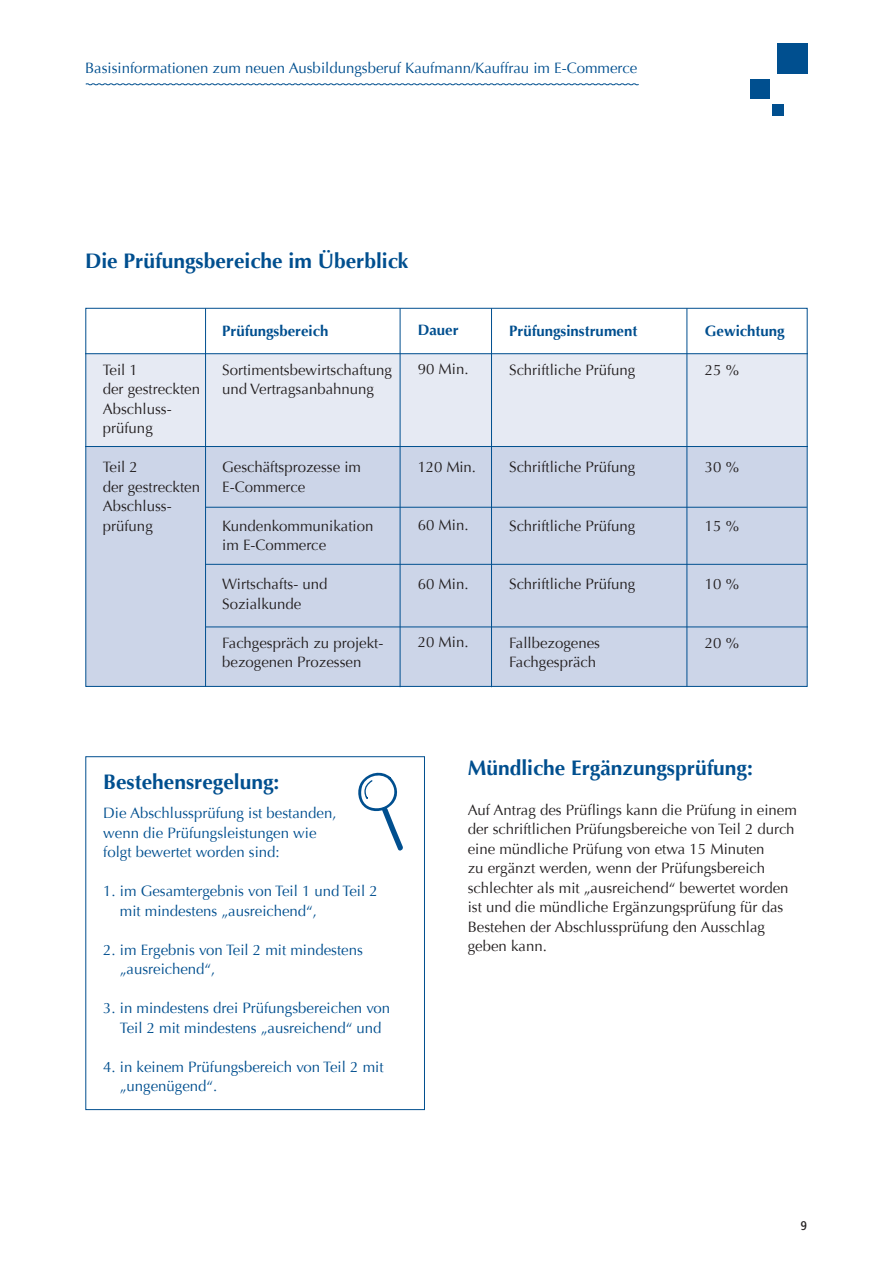
<style>
.page{position:relative;width:893px;height:1263px;background:#fff}
.page>*{position:absolute;margin:0;border:0;box-sizing:border-box;transform-origin:0 0}
.t1{font:700 21px "Optima";color:#004f8f}
.t2{font:15px/19.5px "Optima";color:#231f20}
.t3{font:15px/19.5px "Optima";color:#004f8f}
.t4{font:700 15px "Optima";color:#004f8f}
.t5{font:condensed 13.5px "Formata";color:#231f20}
</style>
<div class="page">
<svg style="left:85px;top:83px;width:554px;height:3px"></svg>
<div style="left:777px;top:43px;width:31px;height:31px;background:#004f8f"></div>
<div style="left:750px;top:79px;width:20px;height:19px;background:#004f8f"></div>
<div style="left:772px;top:104px;width:11px;height:11px;background:#004f8f"></div>
<div style="left:86px;top:447px;width:721px;height:240px;background:#ccd5e8"></div>
<div style="left:86px;top:353px;width:721px;height:94px;background:#e6eaf3"></div>
<hr style="left:85px;top:353px;width:723px;height:1px;background:#004f8f">
<hr style="left:85px;top:446px;width:723px;height:1px;background:#004f8f">
<hr style="left:205px;top:507px;width:602px;height:1px;background:#004f8f">
<hr style="left:205px;top:564px;width:602px;height:1px;background:#004f8f">
<hr style="left:206px;top:626px;width:602px;height:1px;background:#004f8f">
<hr style="left:205px;top:308px;width:1px;height:379px;background:#004f8f">
<hr style="left:491px;top:308px;width:1px;height:379px;background:#004f8f">
<hr style="left:400px;top:308px;width:1px;height:379px;background:#004f8f">
<hr style="left:686px;top:308px;width:1px;height:379px;background:#004f8f">
<div style="left:85px;top:756px;width:340px;height:354px;border:1px solid #004f8f"></div>
<svg style="left:358px;top:772px;width:45px;height:79px"></svg>
<p class="t3" style="left:85px;top:59px;width:554px">Basisinformationen zum neuen Ausbildungsberuf Kaufmann/Kauffrau im E-Commerce</p>
<h1 class="t1" style="left:85px;top:249px;width:325px">Die Prüfungsbereiche im Überblick</h1>
<p class="t2" style="left:103px;top:360px;width:99px">Teil 1<br>der gestreckten<br>Abschluss&shy;prüfung</p>
<p class="t2" style="left:103px;top:457px;width:99px">Teil 2<br>der gestreckten<br>Abschluss&shy;prüfung</p>
<p class="t4" style="left:222px;top:322px;width:108px">Prüfungsbereich</p>
<p class="t2" style="left:222px;top:360px;width:171px">Sortimentsbewirtschaftung und Vertragsanbahnung</p>
<p class="t2" style="left:222px;top:457px;width:140px">Geschäftsprozesse im<br>E-Commerce</p>
<p class="t2" style="left:222px;top:516px;width:153px">Kundenkommunikation im E-Commerce</p>
<p class="t2" style="left:222px;top:574px;width:107px">Wirtschafts- und<br>Sozialkunde</p>
<p class="t2" style="left:222px;top:633px;width:163px">Fachgespräch zu projekt&shy;bezogenen Prozessen</p>
<p class="t4" style="left:418px;top:321px;width:42px">Dauer</p>
<p class="t2" style="left:418px;top:360px;width:52px">90 Min.</p>
<p class="t2" style="left:418px;top:457px;width:60px">120 Min.</p>
<p class="t2" style="left:418px;top:516px;width:52px">60 Min.</p>
<p class="t2" style="left:418px;top:574px;width:52px">60 Min.</p>
<p class="t2" style="left:418px;top:633px;width:52px">20 Min.</p>
<p class="t4" style="left:509px;top:322px;width:130px">Prüfungsinstrument</p>
<p class="t2" style="left:509px;top:360px;width:128px">Schriftliche Prüfung</p>
<p class="t2" style="left:509px;top:457px;width:128px">Schriftliche Prüfung</p>
<p class="t2" style="left:509px;top:516px;width:128px">Schriftliche Prüfung</p>
<p class="t2" style="left:509px;top:574px;width:128px">Schriftliche Prüfung</p>
<p class="t2" style="left:509px;top:633px;width:92px">Fallbezogenes<br>Fachgespräch</p>
<p class="t4" style="left:705px;top:322px;width:81px">Gewichtung</p>
<p class="t2" style="left:705px;top:360px;width:36px">25 %</p>
<p class="t2" style="left:705px;top:457px;width:36px">30 %</p>
<p class="t2" style="left:705px;top:516px;width:36px">15 %</p>
<p class="t2" style="left:705px;top:574px;width:36px">10 %</p>
<p class="t2" style="left:705px;top:633px;width:36px">20 %</p>
<h1 class="t1" style="left:103px;top:770px;width:178px">Bestehensregelung:</h1>
<p class="t3" style="left:103px;top:804px;width:235px">Die Abschlussprüfung ist bestanden, wenn die Prüfungsleistungen wie folgt bewertet worden sind:</p>
<p class="t3" style="left:120px;top:882px;width:259px;text-indent:-17px">1. im Gesamtergebnis von Teil 1 und Teil 2 mit mindestens „ausreichend“,</p>
<p class="t3" style="left:120px;top:940px;width:245px;text-indent:-17px">2. im Ergebnis von Teil 2 mit mindestens „ausreichend“,</p>
<p class="t3" style="left:103px;top:999px;width:289px;text-align:center">3. in mindestens drei Prüfungsbereichen von<br>Teil 2 mit mindestens „ausreichend“ und</p>
<p class="t3" style="left:120px;top:1057px;width:265px;text-indent:-17px">4. in keinem Prüfungsbereich von Teil 2 mit „ungenügend“.</p>
<h1 class="t1" style="left:468px;top:756px;width:287px">Mündliche Ergänzungsprüfung:</h1>
<p class="t2" style="left:468px;top:800px;width:331px">Auf Antrag des Prüflings kann die Prüfung in einem der schriftlichen Prüfungsbereiche von Teil 2 durch eine mündliche Prüfung von etwa 15 Minuten<br>zu ergänzt werden, wenn der Prüfungsbereich schlechter als mit „ausreichend“ bewertet worden ist und die mündliche Ergänzungsprüfung für das Bestehen der Abschlussprüfung den Ausschlag geben kann.</p>
<p class="t5" style="left:801px;top:1217px;width:8px">9</p>
</div>
